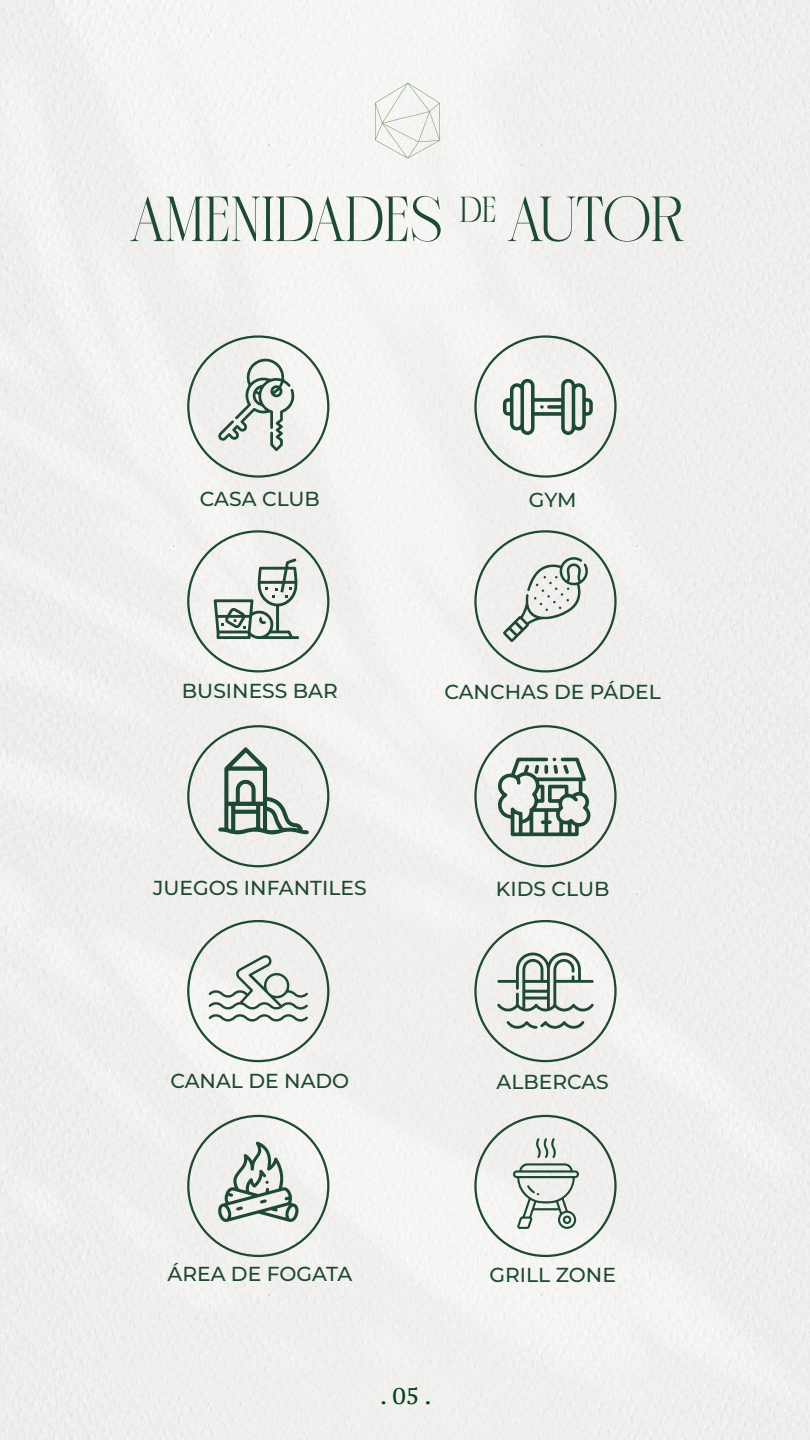
<style>
.page{position:relative;width:810px;height:1440px;background:#f1f0ef}
.page>*{position:absolute;margin:0;border:0;box-sizing:border-box;transform-origin:0 0}
.t1{font:60.3px "Canesa";color:#1e4933}
.t2{font:34.2px "Canesa";color:#1e4933}
.t3{font:22.5px "PT Serif Caption";color:#004215}
.t4{font:500 20.25px "Montserrat";color:#1e4933}
</style>
<div class="page">
<svg style="left:375px;top:83px;width:65px;height:76px"></svg>
<svg style="left:497px;top:758px;width:94px;height:78px"></svg>
<svg style="left:503px;top:378px;width:90px;height:57px"></svg>
<svg style="left:214px;top:558px;width:85px;height:81px"></svg>
<svg style="left:503px;top:555px;width:86px;height:87px"></svg>
<svg style="left:218px;top:747px;width:91px;height:88px"></svg>
<svg style="left:208px;top:954px;width:100px;height:69px"></svg>
<svg style="left:497px;top:952px;width:97px;height:61px"></svg>
<svg style="left:506px;top:1021px;width:78px;height:9px"></svg>
<svg style="left:513px;top:1138px;width:66px;height:91px"></svg>
<svg style="left:218px;top:1142px;width:80px;height:80px"></svg>
<svg style="left:218px;top:358px;width:77px;height:93px"></svg>
<h1 class="t1" style="left:131px;top:184px;width:555px">AMENIDADES AUTOR</h1>
<h2 class="t2" style="left:460px;top:189px;width:38px">DE</h2>
<p class="t4" style="left:200px;top:485px;width:121px">CASA CLUB</p>
<p class="t4" style="left:182px;top:677px;width:157px">BUSINESS BAR</p>
<p class="t4" style="left:529px;top:486px;width:49px">GYM</p>
<p class="t4" style="left:444px;top:678px;width:218px">CANCHAS DE PÁDEL</p>
<p class="t4" style="left:153px;top:873px;width:215px">JUEGOS INFANTILES</p>
<p class="t4" style="left:496px;top:874px;width:115px">KIDS CLUB</p>
<p class="t4" style="left:170px;top:1066px;width:180px">CANAL DE NADO</p>
<p class="t4" style="left:497px;top:1067px;width:114px">ALBERCAS</p>
<p class="t4" style="left:168px;top:1260px;width:186px">ÁREA DE FOGATA</p>
<p class="t3" style="left:380px;top:1382px;width:53px">. 05 .</p>
<p class="t4" style="left:489px;top:1261px;width:128px">GRILL ZONE</p>
</div>
